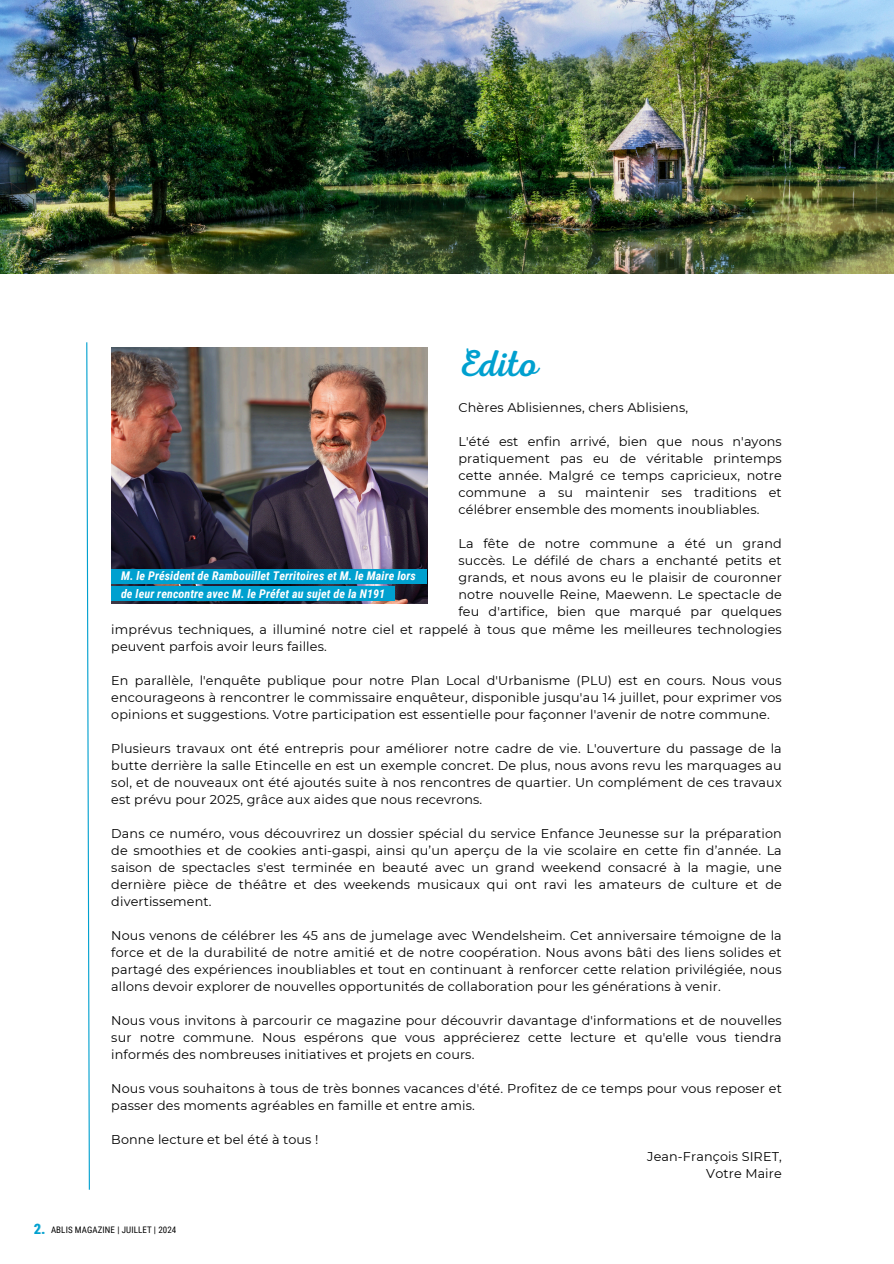
<style>
.page{position:relative;width:894px;height:1264px;background:#fff}
.page>*{position:absolute;margin:0;border:0;box-sizing:border-box;transform-origin:0 0}
.t1{font:37.5px "RTL Adam Script Regular";letter-spacing:.005em;color:#00a0cf}
.t2{font:12.75px/17px "Montserrat";letter-spacing:.01em;color:#000;text-align:justify}
.t3{font:italic 700 12px/18px "Roboto Condensed";letter-spacing:.01em;color:#fff}
.t4{font:9px "Roboto Condensed";letter-spacing:.01em;color:#000}
.s1{color:#fff}
.s2{font-weight:700;font-size:14.4px;color:rgb(0 160 207/.4)}
</style>
<div class="page">
<img style="left:0;top:0;width:893px;height:273px">
<svg style="left:86px;top:342px;width:4px;height:848px"></svg>
<img style="left:111px;top:347px;width:316px;height:256px">
<div style="left:111px;top:569px;width:316px;height:14px;background:#00a0cf"></div>
<div style="left:111px;top:586px;width:283px;height:15px;background:#00a0cf"></div>
<h4 class="t1" style="left:458px;top:342px;width:82px">Edito</h4>
<h1 class="t2" style="left:458px;top:399px;width:231px">Chères Ablisiennes, chers Ablisiens,</h1>
<p class="t2" style="left:458px;top:433px;width:325px">L'été est enfin arrivé, bien que nous n'ayons pratiquement pas eu de véritable printemps cette année. Malgré ce temps capricieux, notre commune a su maintenir ses traditions et célébrer ensemble des moments inoubliables.</p>
<h3 class="t2" style="left:458px;top:535px;width:325px">La fête de notre commune a été un grand succès. Le défilé de chars a enchanté petits et grands, et nous avons eu le plaisir de couronner notre nouvelle Reine, Maewenn. Le spectacle de feu d'artifice, bien que marqué par quelques <span class="s1">r</span></h3>
<p class="t3" style="left:121px;top:567px;width:296px">M. le Président de Rambouillet Territoires et M. le Maire lors de leur rencontre avec M. le Préfet au sujet de la N191</p>
<h4 class="t2" style="left:111px;top:620px;width:671px">imprévus techniques, a illuminé notre ciel et rappelé à tous que même les meilleures technologies peuvent parfois avoir leurs failles.</h4>
<h4 class="t2" style="left:111px;top:671px;width:671px">En parallèle, l'enquête publique pour notre Plan Local d'Urbanisme (PLU) est en cours. Nous vous encourageons à rencontrer le commissaire enquêteur, disponible jusqu'au 14 juillet, pour exprimer vos opinions et suggestions. Votre participation est essentielle pour façonner l'avenir de notre commune.</h4>
<h4 class="t2" style="left:111px;top:739px;width:671px">Plusieurs travaux ont été entrepris pour améliorer notre cadre de vie. L'ouverture du passage de la butte derrière la salle Etincelle en est un exemple concret. De plus, nous avons revu les marquages au sol, et de nouveaux ont été ajoutés suite à nos rencontres de quartier. Un complément de ces travaux est prévu pour 2025, grâce aux aides que nous recevrons.</h4>
<h4 class="t2" style="left:111px;top:824px;width:671px">Dans ce numéro, vous découvrirez un dossier spécial du service Enfance Jeunesse sur la préparation de smoothies et de cookies anti-gaspi, ainsi qu’un aperçu de la vie scolaire en cette fin d’année. La saison de spectacles s'est terminée en beauté avec un grand weekend consacré à la magie, une dernière pièce de théâtre et des weekends musicaux qui ont ravi les amateurs de culture et de divertissement.</h4>
<h4 class="t2" style="left:111px;top:926px;width:671px">Nous venons de célébrer les 45 ans de jumelage avec Wendelsheim. Cet anniversaire témoigne de la force et de la durabilité de notre amitié et de notre coopération. Nous avons bâti des liens solides et partagé des expériences inoubliables et tout en continuant à renforcer cette relation privilégiée, nous allons devoir explorer de nouvelles opportunités de collaboration pour les générations à venir.</h4>
<h4 class="t2" style="left:111px;top:1011px;width:671px">Nous vous invitons à parcourir ce magazine pour découvrir davantage d'informations et de nouvelles sur notre commune. Nous espérons que vous apprécierez cette lecture et qu'elle vous tiendra informés des nombreuses initiatives et projets en cours.</h4>
<h4 class="t2" style="left:111px;top:1079px;width:671px">Nous vous souhaitons à tous de très bonnes vacances d'été. Profitez de ce temps pour vous reposer et passer des moments agréables en famille et entre amis.</h4>
<h4 class="t2" style="left:111px;top:1130px;width:208px">Bonne lecture et bel été à tous !</h4>
<h4 class="t2" style="left:647px;top:1147px;width:136px;text-align:right">Jean-François SIRET,<br>Votre Maire</h4>
<h4 class="t4" style="left:34px;top:1224px;width:143px"><span class="s2">2.</span> ABLIS MAGAZINE | JUILLET | 2024</h4>
</div>
